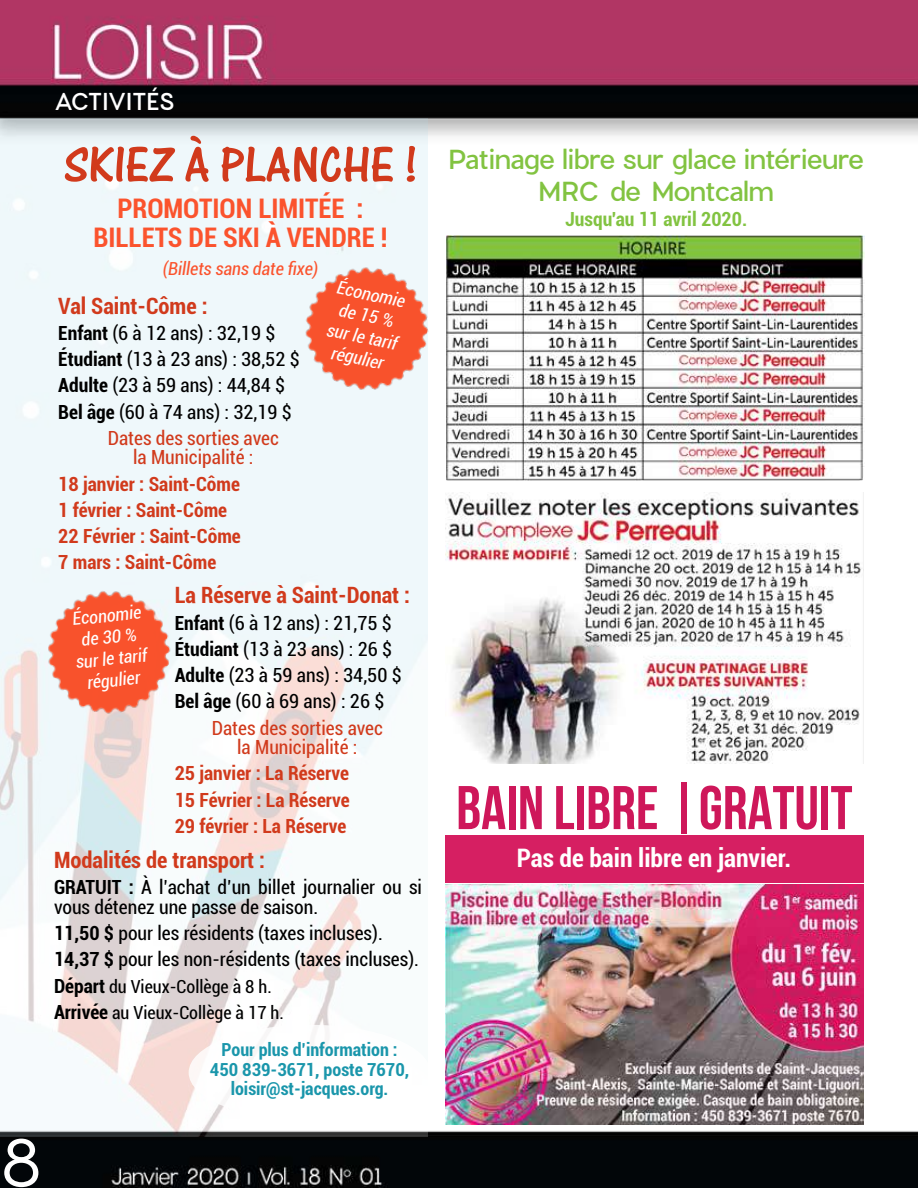
<style>
.page{position:relative;width:918px;height:1188px;background:#fff}
.page>*{position:absolute;margin:0;border:0;box-sizing:border-box;transform-origin:0 0}
.t1{font:67.5px "Charlevoix Pro";color:#fff}
.t2{font:700 61.5px "Bebas Neue";color:#ce175a}
.t3{font:52.5px "One Stroke Script Let Plain";color:#d13a1c}
.t4{font:500 27px/32.2px "Charlevoix Pro";letter-spacing:-.02em;color:#82c341;text-align:center}
.t5{font:700 condensed 27px/28.5px "Roboto";color:#fb532d;text-align:center}
.t6{font:700 condensed 25.5px "Roboto";color:#fff}
.t7{font:500 24px "Charlevoix Pro";letter-spacing:-.04em;color:#fff}
.t8{font:700 condensed 22.5px "Roboto";color:#d13a1c}
.t9{font:condensed 19.5px/19.5px "Roboto";color:#000}
.t10{font:700 condensed 19.5px/26.2px "Roboto";color:#d13a1c}
.t11{font:condensed 19.5px "Roboto";color:#d13a1c}
.t12{font:700 condensed 19.5px "Roboto";color:#82c341}
.t13{font:700 condensed 18px/19.5px "Roboto";color:#1a96ab;text-align:center}
.t14{font:italic condensed 18px/21.6px "Roboto";color:#fff;text-align:center}
.t15{font:condensed 18px/26.2px "Roboto";color:#000}
.t16{font:italic condensed 18px "Roboto";color:#fb532d}
.s1{font-weight:700}
.s2{font-weight:700;font-size:19.5px}
</style>
<div class="page">
<img style="left:0;top:0;width:918px;height:1188px">
<div style="left:445px;top:836px;width:419px;height:47px;background:#d61f62"></div>
<img style="left:0;top:119px;width:427px;height:1017px">
<img style="left:281px;top:238px;width:165px;height:183px">
<img style="left:31px;top:567px;width:167px;height:169px">
<div style="left:189px;top:1025px;width:242px;height:95px;background:#fff;border-radius:50%"></div>
<img style="left:445px;top:885px;width:419px;height:239px">
<img style="left:446px;top:236px;width:418px;height:244px">
<img style="left:445px;top:492px;width:419px;height:272px">
<h1 class="t1" style="left:0;top:1120px;width:43px">8</h1>
<p class="t7" style="left:54px;top:86px;width:122px">ACTIVITÉS</p>
<h3 class="t3" style="left:64px;top:134px;width:355px">SKIEZ À PLANCHE !</h3>
<h3 class="t5" style="left:93px;top:193px;width:296px">PROMOTION LIMITÉE :<br>BILLETS DE SKI À VENDRE !</h3>
<p class="t16" style="left:163px;top:256px;width:157px">(Billets sans date fixe)</p>
<p class="t8" style="left:58px;top:290px;width:151px">Val Saint-Côme :</p>
<p class="t9" style="left:58px;top:323px;width:219px"><span class="s1">Enfant</span> (6 à 12 ans) : 32,19 $</p>
<p class="t9" style="left:58px;top:349px;width:243px"><span class="s1">Étudiant</span> (13 à 23 ans) : 38,52 $</p>
<p class="t9" style="left:58px;top:375px;width:228px"><span class="s1">Adulte</span> (23 à 59 ans) : 44,84 $</p>
<p class="t9" style="left:58px;top:401px;width:235px"><span class="s1">Bel âge</span> (60 à 74 ans) : 32,19 $</p>
<p class="t11" style="left:108px;top:425px;width:173px">Dates des sorties avec</p>
<p class="t11" style="left:133px;top:444px;width:122px">la Municipalité :</p>
<p class="t10" style="left:58px;top:470px;width:184px">18 janvier : Saint-Côme<br>1 février : Saint-Côme<br>22 Février : Saint-Côme<br>7 mars : Saint-Côme</p>
<p class="t14" style="left:339px;top:276px;width:73px;rotate:12deg">Économie de 15 % sur le tarif régulier</p>
<p class="t14" style="left:70px;top:608px;width:73px;rotate:-6deg">Économie de 30 % sur le tarif régulier</p>
<p class="t8" style="left:175px;top:580px;width:237px">La Réserve à Saint-Donat :</p>
<p class="t9" style="left:175px;top:612px;width:219px"><span class="s1">Enfant</span> (6 à 12 ans) : 21,75 $</p>
<p class="t9" style="left:175px;top:638px;width:219px"><span class="s1">Étudiant</span> (13 à 23 ans) : 26 $</p>
<p class="t9" style="left:175px;top:665px;width:228px"><span class="s1">Adulte</span> (23 à 59 ans) : 34,50 $</p>
<p class="t9" style="left:175px;top:691px;width:211px"><span class="s1">Bel âge</span> (60 à 69 ans) : 26 $</p>
<p class="t11" style="left:212px;top:714px;width:173px">Dates des sorties avec</p>
<p class="t11" style="left:237px;top:734px;width:122px">la Municipalité :</p>
<p class="t10" style="left:175px;top:760px;width:177px;text-align:justify">25 janvier : La Réserve 15 Février : La Réserve 29 février : La Réserve</p>
<p class="t8" style="left:54px;top:844px;width:213px">Modalités de transport :</p>
<p class="t9" style="left:54px;top:877px;width:370px"><span class="s1">GRATUIT :</span> À l’achat d’un billet journalier ou si vous détenez une passe de saison.</p>
<p class="t9" style="left:54px;top:920px;width:367px;line-height:26.2px"><span class="s1">11,50 $</span> pour les résidents (taxes incluses).<br><span class="s1">14,37 $</span> pour les non-résidents (taxes incluses).</p>
<p class="t15" style="left:54px;top:973px;width:231px"><span class="s2">Départ</span> du Vieux-Collège à 8 h.<br><span class="s2">Arrivée</span> au Vieux-Collège à 17 h.</p>
<p class="t13" style="left:210px;top:1040px;width:201px">Pour plus d’information :<br>450 839-3671, poste 7670, loisir@st-jacques.org.</p>
<h3 class="t4" style="left:448px;top:143px;width:417px">Patinage libre sur glace intérieure<br>MRC de Montcalm</h3>
<p class="t12" style="left:565px;top:205px;width:183px">Jusqu'au 11 avril 2020.</p>
<h2 class="t2" style="left:456px;top:774px;width:398px">BAIN LIBRE |GRATUIT</h2>
<h3 class="t6" style="left:517px;top:840px;width:276px">Pas de bain libre en janvier.</h3>
</div>
